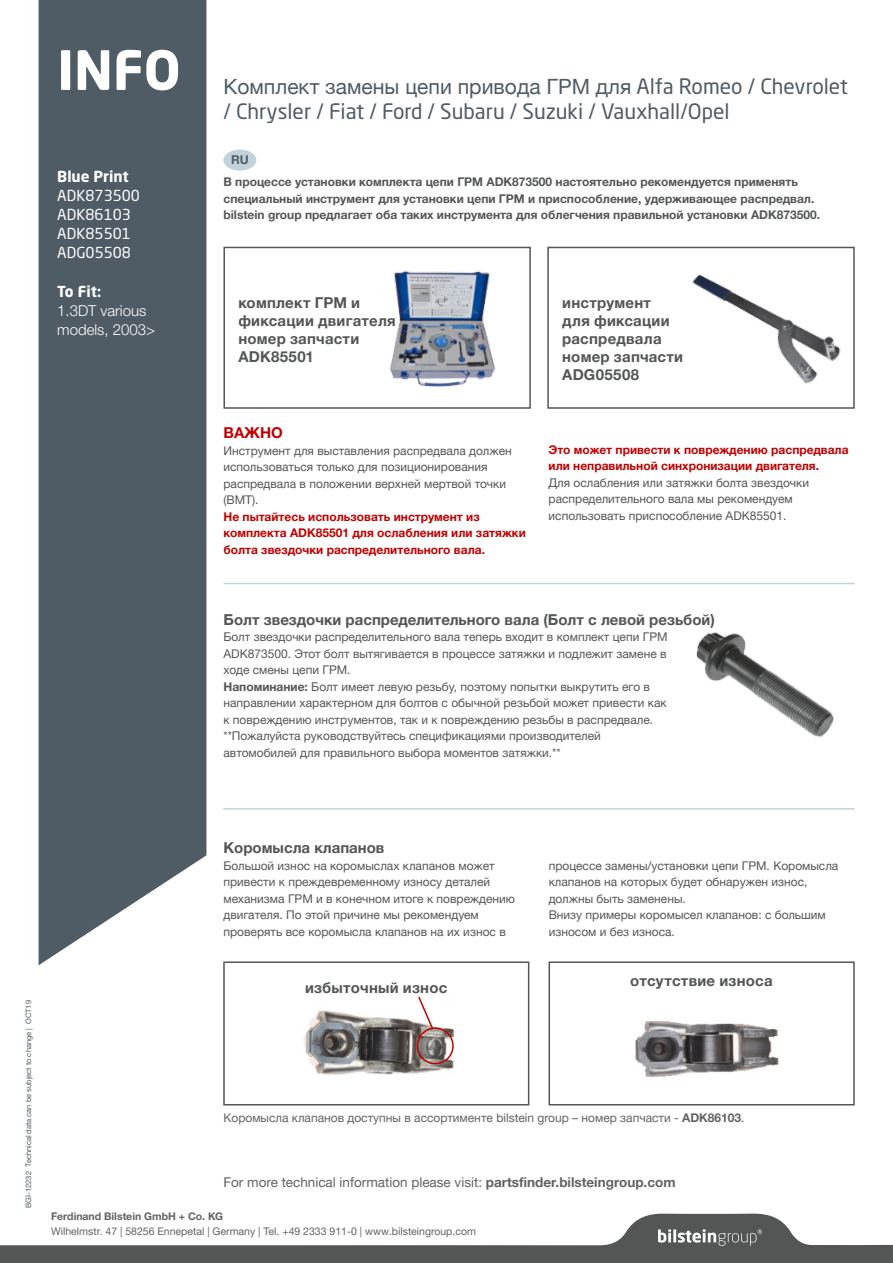
<style>
.page{position:relative;width:893px;height:1263px;background:#fff}
.page>*{position:absolute;margin:0;border:0;box-sizing:border-box;transform-origin:0 0}
.t1{font:700 53.55px "Neo Sans Pro";color:#fff}
.t2{font:21px "Helvetica Neue";color:#4f5b65}
.t3{font:21px "Neo Sans Pro";color:#4f5b65}
.t4{font:700 15px/18px "Helvetica Neue World 75";letter-spacing:.015em;color:#545656}
.t5{font:15px/19.2px "Neo Sans Pro";color:#fff}
.t6{font:15px/19.2px "Helvetica Neue World 45 Lt";color:#fff}
.t7{font:700 15px "Neo Sans Pro";color:#fff}
.t8{font:700 15px "Helvetica Neue World 75";color:#c10000}
.t9{font:13.5px "Helvetica Neue World 55 Roman";color:#616261}
.t10{font:700 12.15px "Helvetica Neue World 75";color:#4f5b65}
.t11{font:12px/16.5px "Helvetica Neue World 55 Roman";color:#545656}
.t12{font:700 12px/16.5px "Helvetica Neue World 75";color:#545656}
.t13{font:700 12px/16.5px "Helvetica Neue World 75";color:#c10000}
.t14{font:12px "Helvetica Neue World 55 Roman";color:#616261}
.t15{font:10.5px "Helvetica Neue World 55 Roman";color:#616261}
.t16{font:700 10.5px "Helvetica Neue World 75";color:#616261}
.t17{font:7.5px "Helvetica Neue World 55 Roman";color:#4f5b65}
.s1{font-family:"Neo Sans Pro"}
.s2{font-family:"Helvetica Neue World 75";font-weight:700}
</style>
<div class="page">
<div style="left:38px;top:0;width:169px;height:966px;background:#4f5b65"></div>
<svg style="left:0;top:1213px;width:893px;height:50px"></svg>
<div style="left:223px;top:150px;width:33px;height:21px;background:#c2d1da;border-radius:50%"></div>
<img style="left:390px;top:270px;width:106px;height:117px">
<div style="left:223px;top:247px;width:308px;height:162px;border:2px solid #555656"></div>
<img style="left:692px;top:274px;width:149px;height:110px">
<div style="left:547px;top:247px;width:308px;height:162px;border:2px solid #555656"></div>
<img style="left:696px;top:632px;width:138px;height:106px">
<hr style="left:223px;top:583px;width:632px;height:1px;background:#c2d1da">
<hr style="left:223px;top:808px;width:632px;height:2px;background:#c2d1da">
<img style="left:635px;top:1021px;width:144px;height:56px">
<div style="left:549px;top:961px;width:306px;height:144px;border:2px solid #545656"></div>
<img style="left:303px;top:1010px;width:152px;height:65px">
<div style="left:223px;top:961px;width:306px;height:144px;border:2px solid #545656"></div>
<div style="left:417px;top:1027px;width:37px;height:37px;border:2px solid #c10000;border-radius:50%"></div>
<svg style="left:417px;top:996px;width:17px;height:34px"></svg>
<h1 class="t1" style="left:57px;top:36px;width:125px">INFO</h1>
<p class="t7" style="left:57px;top:166px;width:73px">Blue Print</p>
<p class="t5" style="left:57px;top:185px;width:84px">ADK873500<br>ADK86103<br>ADK85501<br>ADG05508</p>
<p class="t7" style="left:57px;top:282px;width:45px">To Fit:</p>
<p class="t6" style="left:57px;top:301px;width:99px">1.3DT various models, 2003&gt;</p>
<h2 class="t2" style="left:223px;top:71px;width:626px">Комплект замены цепи привода ГРМ для <span class="s1">Alfa Romeo / Chevrolet</span></h2>
<h2 class="t3" style="left:223px;top:99px;width:508px">/ Chrysler / Fiat / Ford / Subaru / Suzuki / Vauxhall/Opel</h2>
<p class="t10" style="left:231px;top:153px;width:19px">RU</p>
<p class="t12" style="left:223px;top:174px;width:598px">В процессе установки комплекта цепи ГРМ ADK873500 настоятельно рекомендуется применять специальный инструмент для установки цепи ГРМ и приспособление, удерживающее распредвал. bilstein group предлагает оба таких инструмента для облегчения правильной установки ADK873500.</p>
<p class="t4" style="left:238px;top:294px;width:159px">комплект ГРМ и фиксации двигателя номер запчасти<br>ADK85501</p>
<p class="t4" style="left:562px;top:294px;width:122px">инструмент<br>для фиксации распредвала номер запчасти<br>ADG05508</p>
<p class="t8" style="left:223px;top:424px;width:61px">ВАЖНО</p>
<p class="t11" style="left:223px;top:442px;width:290px">Инструмент для выставления распредвала должен использоваться только для позиционирования распредвала в положении верхней мертвой точки (ВМТ).</p>
<p class="t13" style="left:223px;top:508px;width:304px">Не пытайтесь использовать инструмент из комплекта ADK85501 для ослабления или затяжки болта звездочки распределительного вала.</p>
<p class="t13" style="left:549px;top:441px;width:302px">Это может привести к повреждению распредвала или неправильной синхронизации двигателя.</p>
<p class="t11" style="left:549px;top:474px;width:262px">Для ослабления или затяжки болта звездочки распределительного вала мы рекомендуем использовать приспособление ADK85501.</p>
<p class="t4" style="left:223px;top:610px;width:493px">Болт звездочки распределительного вала (Болт с левой резьбой)</p>
<p class="t11" style="left:223px;top:629px;width:446px">Болт звездочки распределительного вала теперь входит в комплект цепи ГРМ ADK873500. Этот болт вытягивается в процессе затяжки и подлежит замене в ходе смены цепи ГРМ.<br><span class="s2">Напоминание:</span> Болт имеет левую резьбу, поэтому попытки выкрутить его в направлении характерном для болтов с обычной резьбой может привести как к повреждению инструментов, так и к повреждению резьбы в распредвале. **Пожалуйста руководствуйтесь спецификациями производителей автомобилей для правильного выбора моментов затяжки.**</p>
<p class="t17" style="left:24px;top:1208px;width:209px;rotate:-90deg">BGI-12232 Technical data can be subject to change | OCT19</p>
<p class="t4" style="left:223px;top:839px;width:162px">Коромысла клапанов</p>
<p class="t11" style="left:223px;top:857px;width:293px">Большой износ на коромыслах клапанов может привести к преждевременному износу деталей механизма ГРМ и в конечном итоге к повреждению двигателя. По этой причине мы рекомендуем проверять все коромысла клапанов на их износ в</p>
<p class="t11" style="left:549px;top:857px;width:291px">процессе замены/установки цепи ГРМ. Коромысла клапанов на которых будет обнаружен износ, должны быть заменены.<br>Внизу примеры коромысел клапанов: с большим износом и без износа.</p>
<p class="t4" style="left:305px;top:979px;width:144px">избыточный износ</p>
<p class="t4" style="left:630px;top:972px;width:144px">отсутствие износа</p>
<p class="t14" style="left:223px;top:1111px;width:523px">Коромысла клапанов доступны в ассортименте bilstein group – номер запчасти - <span class="s2">ADK86103</span>.</p>
<p class="t9" style="left:223px;top:1175px;width:454px">For more technical information please visit: <span class="s2">partsfinder.bilsteingroup.com</span></p>
<p class="t16" style="left:51px;top:1210px;width:174px">Ferdinand Bilstein GmbH + Co. KG</p>
<p class="t15" style="left:51px;top:1225px;width:426px">Wilhelmstr. 47 | 58256 Ennepetal | Germany | Tel. +49 2333 911-0 | www.bilsteingroup.com</p>
</div>
